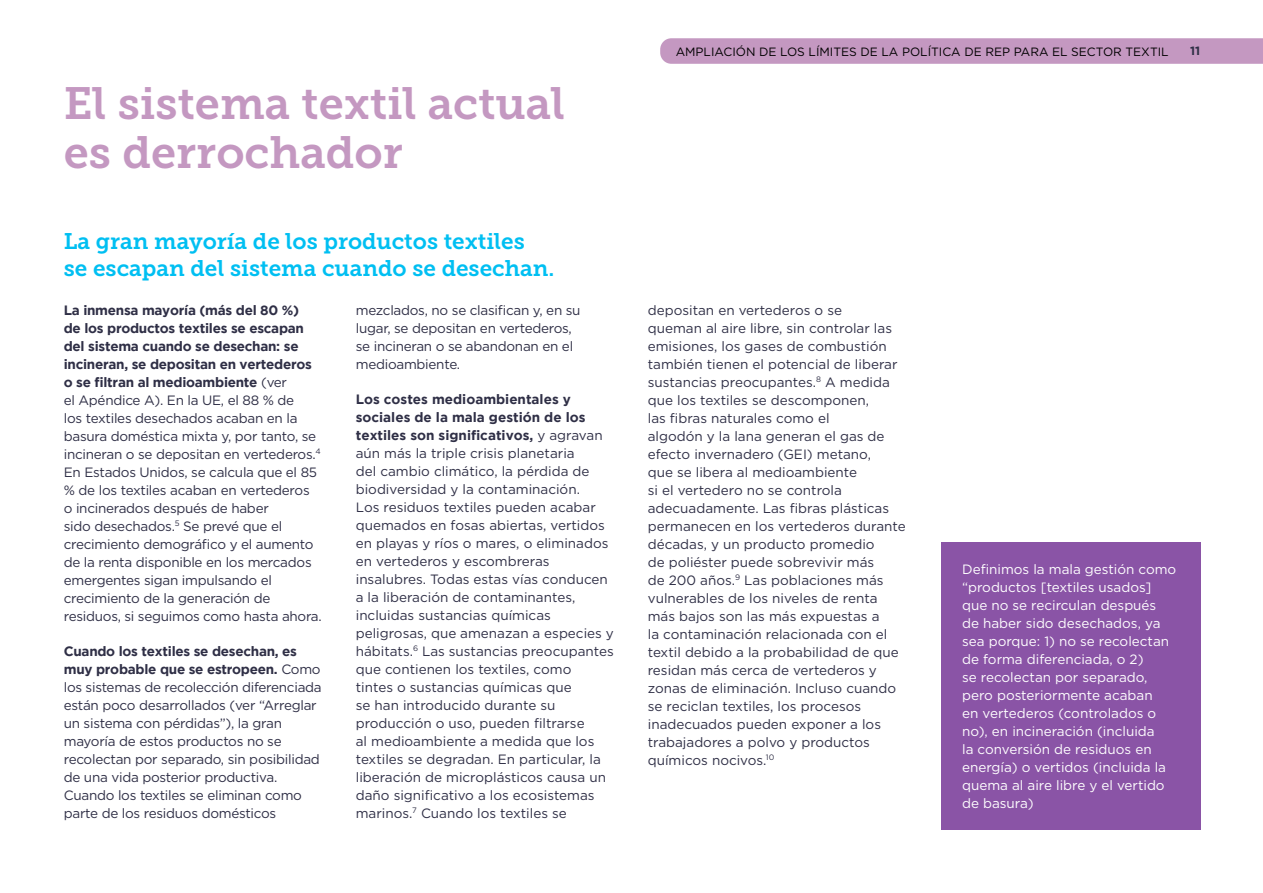
<style>
.page{position:relative;width:1263px;height:893px;background:#fff}
.page>*{position:absolute;margin:0;border:0;box-sizing:border-box;transform-origin:0 0}
.t1{font:45px/49.5px "Museo Slab 700";color:#c498c1}
.t2{font:22.5px/27px "Museo Slab 700";color:#00bff2}
.t3{font:13.5px/18px "Gotham";color:#2f2f46}
.t4{font:13.5px/18px "Gotham";letter-spacing:-.02em;color:#2f2f46}
.t5{font:13.5px/18px "Gotham";color:#fff}
.t6{font:12px "Gotham";color:#000}
.t7{font:700 12px "Gotham";color:#2f2f46}
.s1{font-weight:700}
</style>
<div class="page">
<svg style="left:660px;top:38px;width:603px;height:26px;background:#c59ac2"></svg>
<div style="left:941px;top:542px;width:259px;height:287px;background:#8a54a6"></div>
<h1 class="t1" style="left:64px;top:79px;width:503px">El sistema textil actual es derrochador</h1>
<h2 class="t2" style="left:64px;top:227px;width:492px">La gran mayoría de los productos textiles<br>se escapan del sistema cuando se desechan.</h2>
<p class="t4" style="left:64px;top:301px;width:259px"><span class="s1">La inmensa mayoría (más del 80 %)<br>de los productos textiles se escapan del sistema cuando se desechan: se incineran, se depositan en vertederos o se filtran al medioambiente</span> (ver<br>el Apéndice A). En la UE, el 88 % de<br>los textiles desechados acaban en la basura doméstica mixta y, por tanto, se incineran o se depositan en vertederos.<sup>4<br></sup>En Estados Unidos, se calcula que el 85 % de los textiles acaban en vertederos o incinerados después de haber<br>sido desechados.<sup>5</sup> Se prevé que el crecimiento demográfico y el aumento de la renta disponible en los mercados emergentes sigan impulsando el crecimiento de la generación de residuos, si seguimos como hasta ahora.</p>
<p class="t4" style="left:64px;top:642px;width:259px"><span class="s1">Cuando los textiles se desechan, es muy probable que se estropeen.</span> Como los sistemas de recolección diferenciada están poco desarrollados (ver “Arreglar un sistema con pérdidas”), la gran mayoría de estos productos no se recolectan por separado, sin posibilidad de una vida posterior productiva.<br>Cuando los textiles se eliminan como parte de los residuos domésticos</p>
<p class="t4" style="left:356px;top:301px;width:226px">mezclados, no se clasifican y, en su lugar, se depositan en vertederos, se incineran o se abandonan en el medioambiente.</p>
<p class="t3" style="left:356px;top:390px;width:259px"><span class="s1">Los costes medioambientales y sociales de la mala gestión de los textiles son significativos,</span> y agravan aún más la triple crisis planetaria<br>del cambio climático, la pérdida de biodiversidad y la contaminación.<br>Los residuos textiles pueden acabar quemados en fosas abiertas, vertidos en playas y ríos o mares, o eliminados en vertederos y escombreras insalubres. Todas estas vías conducen a la liberación de contaminantes, incluidas sustancias químicas peligrosas, que amenazan a especies y hábitats.<sup>6</sup> Las sustancias preocupantes que contienen los textiles, como<br>tintes o sustancias químicas que<br>se han introducido durante su producción o uso, pueden filtrarse<br>al medioambiente a medida que los textiles se degradan. En particular, la liberación de microplásticos causa un daño significativo a los ecosistemas marinos.<sup>7</sup> Cuando los textiles se</p>
<p class="t6" style="left:676px;top:44px;width:494px">AMPLIACIÓN DE LOS LÍMITES DE LA POLÍTICA DE REP PARA EL SECTOR TEXTIL</p>
<p class="t7" style="left:1190px;top:44px;width:12px">11</p>
<p class="t3" style="left:648px;top:301px;width:259px">depositan en vertederos o se<br>queman al aire libre, sin controlar las emisiones, los gases de combustión también tienen el potencial de liberar sustancias preocupantes.<sup>8</sup> A medida que los textiles se descomponen,<br>las fibras naturales como el<br>algodón y la lana generan el gas de efecto invernadero (GEI) metano,<br>que se libera al medioambiente<br>si el vertedero no se controla adecuadamente. Las fibras plásticas permanecen en los vertederos durante décadas, y un producto promedio<br>de poliéster puede sobrevivir más<br>de 200 años.<sup>9</sup> Las poblaciones más vulnerables de los niveles de renta más bajos son las más expuestas a<br>la contaminación relacionada con el textil debido a la probabilidad de que residan más cerca de vertederos y zonas de eliminación. Incluso cuando se reciclan textiles, los procesos inadecuados pueden exponer a los trabajadores a polvo y productos químicos nocivos.<sup>10</sup></p>
<p class="t5" style="left:962px;top:560px;width:216px">Definimos la mala gestión como “productos [textiles usados] que no se recirculan después de haber sido desechados, ya sea porque: 1) no se recolectan de forma diferenciada, o 2)<br>se recolectan por separado, pero posteriormente acaban<br>en vertederos (controlados o no), en incineración (incluida<br>la conversión de residuos en energía) o vertidos (incluida la quema al aire libre y el vertido de basura)</p>
</div>
